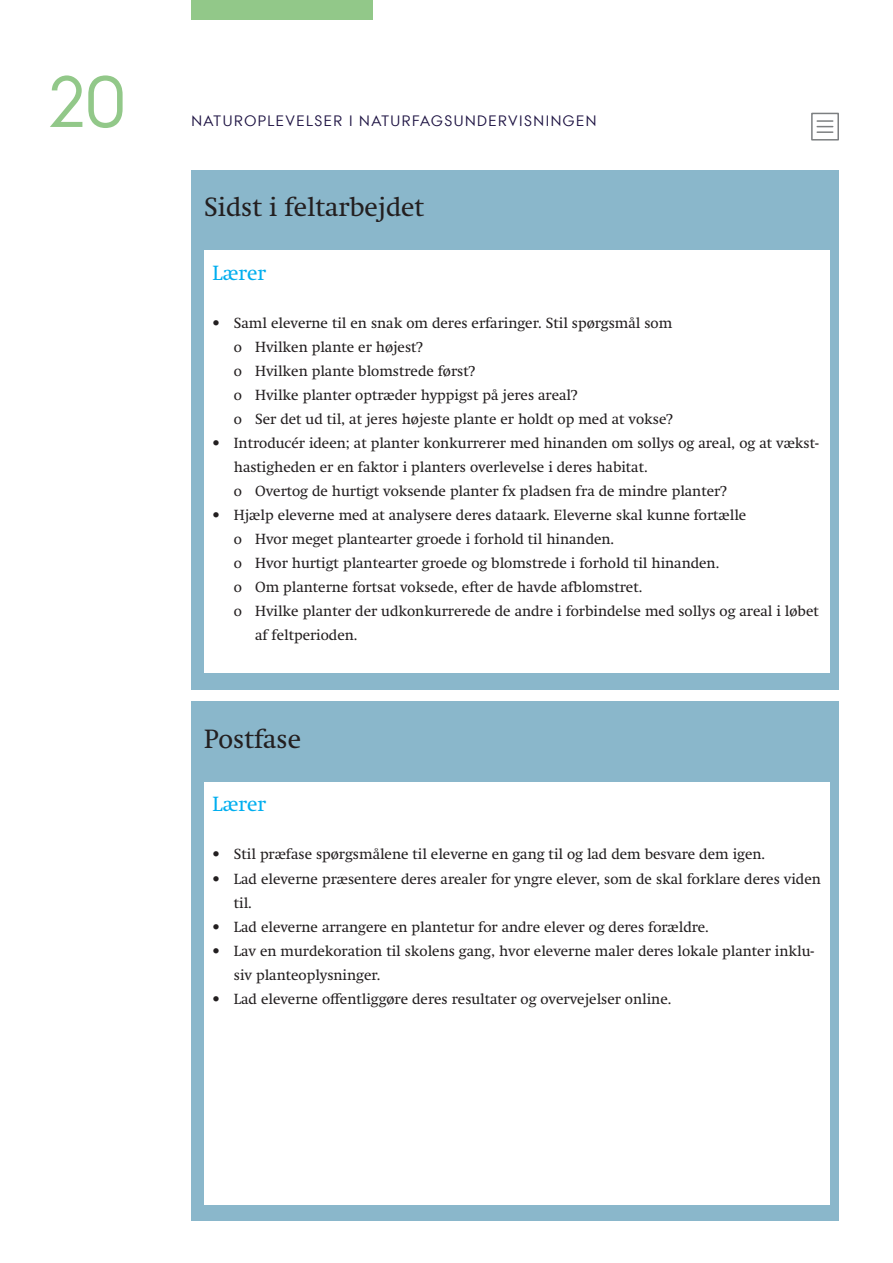
<style>
.page{position:relative;width:893px;height:1263px;background:#fff}
.page>*{position:absolute;margin:0;border:0;box-sizing:border-box;transform-origin:0 0}
.t1{font:72px "AU Passata";color:#92c889}
.t2{font:27px "Swift Neue LT Pro";color:#231f20}
.t3{font:21px "Swift Neue LT Pro";color:#00aeef}
.t4{font:15px/24px "Swift Neue LT Pro";color:#231f20}
.t5{font:15px "AU Passata";letter-spacing:.1em;color:#1c1141}
</style>
<div class="page">
<div style="left:811px;top:113px;width:28px;height:28px;border:2px solid #7c7f81"></div>
<svg style="left:817px;top:120px;width:16px;height:13px"></svg>
<div style="left:191px;top:0;width:182px;height:20px;background:#92c889"></div>
<div style="left:191px;top:170px;width:648px;height:519px;background:#8ab7cb"></div>
<div style="left:204px;top:251px;width:625px;height:422px;background:#fff"></div>
<div style="left:191px;top:702px;width:648px;height:519px;background:#8ab7cb"></div>
<div style="left:204px;top:782px;width:625px;height:422px;background:#fff"></div>
<h1 class="t1" style="left:47px;top:60px;width:81px">20</h1>
<p class="t5" style="left:191px;top:112px;width:407px">NATUROPLEVELSER I NATURFAGSUNDERVISNINGEN</p>
<h2 class="t2" style="left:204px;top:191px;width:222px">Sidst i feltarbejdet</h2>
<h3 class="t3" style="left:213px;top:260px;width:55px">Lærer</h3>
<p class="t4" style="left:234px;top:311px;width:440px;text-indent:-21px">• Saml eleverne til en snak om deres erfaringer. Stil spørgsmål som o Hvilken plante er højest?<br>o Hvilken plante blomstrede først?<br>o Hvilke planter optræder hyppigst på jeres areal?<br>o Ser det ud til, at jeres højeste plante er holdt op med at vokse?</p>
<p class="t4" style="left:234px;top:431px;width:586px;text-indent:-21px">• Introducér ideen; at planter konkurrerer med hinanden om sollys og areal, og at vækst&shy;hastigheden er en faktor i planters overlevelse i deres habitat.<br>o Overtog de hurtigt voksende planter fx pladsen fra de mindre planter?</p>
<p class="t4" style="left:213px;top:503px;width:535px">• Hjælp eleverne med at analysere deres dataark. Eleverne skal kunne fortælle</p>
<p class="t4" style="left:234px;top:527px;width:382px">o Hvor meget plantearter groede i forhold til hinanden.</p>
<p class="t4" style="left:234px;top:551px;width:487px">o Hvor hurtigt plantearter groede og blomstrede i forhold til hinanden.</p>
<p class="t4" style="left:234px;top:575px;width:410px">o Om planterne fortsat voksede, efter de havde afblomstret.</p>
<p class="t4" style="left:234px;top:599px;width:586px">o Hvilke planter der udkonkurrerede de andre i forbindelse med sollys og areal i løbet</p>
<p class="t4" style="left:255px;top:623px;width:104px">af feltperioden.</p>
<h2 class="t2" style="left:204px;top:722px;width:98px">Postfase</h2>
<h3 class="t3" style="left:213px;top:792px;width:55px">Lærer</h3>
<p class="t4" style="left:213px;top:842px;width:554px">• Stil præfase spørgsmålene til eleverne en gang til og lad dem besvare dem igen.</p>
<p class="t4" style="left:234px;top:866px;width:588px;text-indent:-21px">• Lad eleverne præsentere deres arealer for yngre elever, som de skal forklare deres viden til.</p>
<p class="t4" style="left:213px;top:914px;width:498px">• Lad eleverne arrangere en plantetur for andre elever og deres forældre.</p>
<p class="t4" style="left:234px;top:938px;width:582px;text-indent:-21px">• Lav en murdekoration til skolens gang, hvor eleverne maler deres lokale planter inklu&shy;siv planteoplysninger.</p>
<p class="t4" style="left:213px;top:986px;width:460px">• Lad eleverne offentliggøre deres resultater og overvejelser online.</p>
</div>
